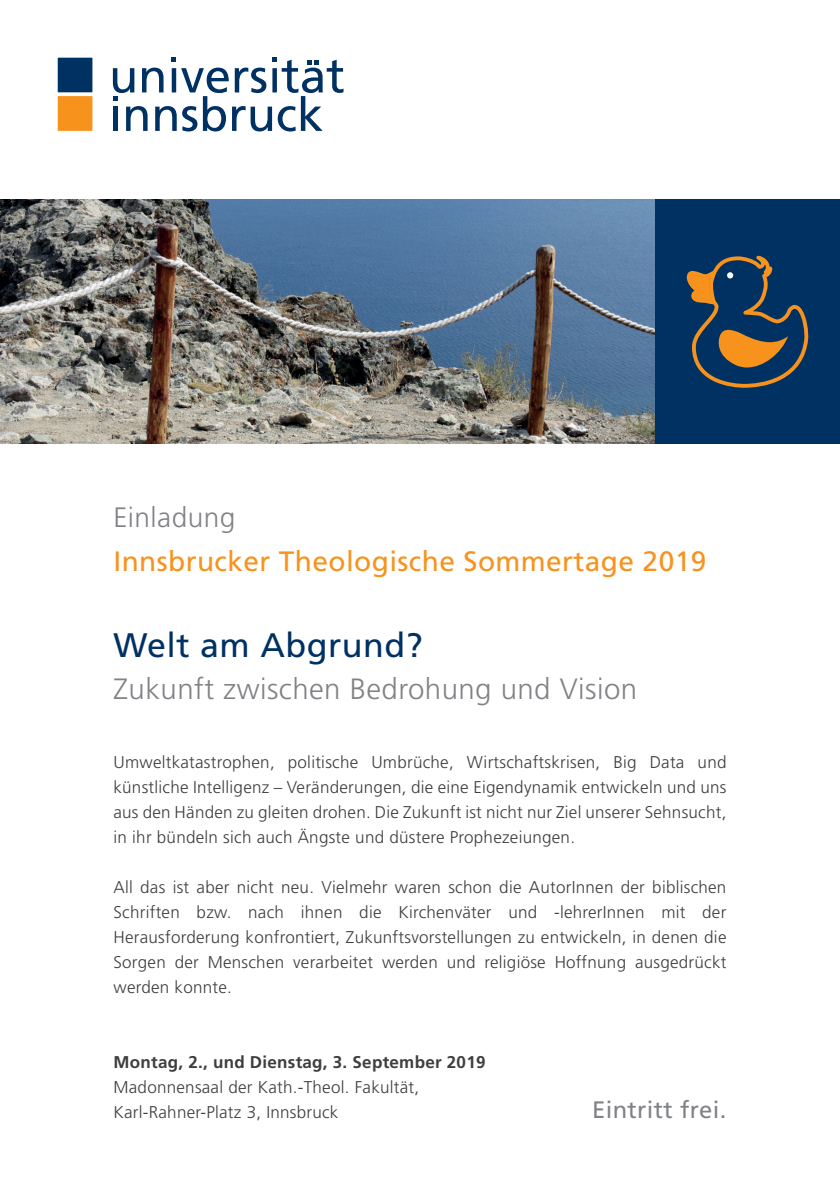
<style>
.page{position:relative;width:840px;height:1191px;background:#fff}
.page>*{position:absolute;margin:0;border:0;box-sizing:border-box;transform-origin:0 0}
.t1{font:34px "Frutiger";letter-spacing:.015em;color:#003163}
.t2{font:300 29.4px "Frutiger";letter-spacing:.015em;color:#808285}
.t3{font:28px "Frutiger";letter-spacing:.015em;color:#f7931d}
.t4{font:300 28px "Frutiger";letter-spacing:.015em;color:#808285}
.t5{font:23.8px "Frutiger";letter-spacing:.015em;color:#808285}
.t6{font:300 17px/25px "Frutiger";letter-spacing:.015em;color:#3e3e3f;text-align:justify}
.t7{font:700 17px "Frutiger";letter-spacing:.015em;color:#3e3e3f}
</style>
<div class="page">
<img style="left:0;top:200px;width:654px;height:244px">
<svg style="left:57px;top:57px;width:36px;height:75px;background:#897254"></svg>
<svg style="left:113px;top:58px;width:230px;height:73px"></svg>
<div style="left:654px;top:200px;width:185px;height:244px;background:#003163"></div>
<svg style="left:686px;top:256px;width:122px;height:132px"></svg>
<h3 class="t4" style="left:113px;top:502px;width:123px">Einladung</h3>
<h3 class="t3" style="left:113px;top:545px;width:594px">Innsbrucker Theologische Sommertage 2019</h3>
<h1 class="t1" style="left:113px;top:625px;width:310px">Welt am Abgrund?</h1>
<h2 class="t2" style="left:113px;top:672px;width:525px">Zukunft zwischen Bedrohung und Vision</h2>
<p class="t6" style="left:113px;top:749px;width:614px">Umweltkatastrophen, politische Umbrüche, Wirtschaftskrisen, Big Data und künstliche Intelligenz – Veränderungen, die eine Eigendynamik entwickeln und uns aus den Händen zu gleiten drohen. Die Zukunft ist nicht nur Ziel unserer Sehnsucht, in ihr bündeln sich auch Ängste und düstere Prophezeiungen.</p>
<p class="t6" style="left:113px;top:874px;width:614px">All das ist aber nicht neu. Vielmehr waren schon die AutorInnen der biblischen Schriften bzw. nach ihnen die Kirchenväter und -lehrerInnen mit der Herausforderung konfrontiert, Zukunftsvorstellungen zu entwickeln, in denen die Sorgen der Menschen verarbeitet werden und religiöse Hoffnung ausgedrückt werden konnte.</p>
<p class="t7" style="left:113px;top:1052px;width:373px">Montag, 2., und Dienstag, 3. September 2019</p>
<p class="t6" style="left:113px;top:1074px;width:307px">Madonnensaal der Kath.-Theol. Fakultät,<br>Karl-Rahner-Platz 3, Innsbruck</p>
<h3 class="t5" style="left:591px;top:1095px;width:136px">Eintritt frei.</h3>
</div>
